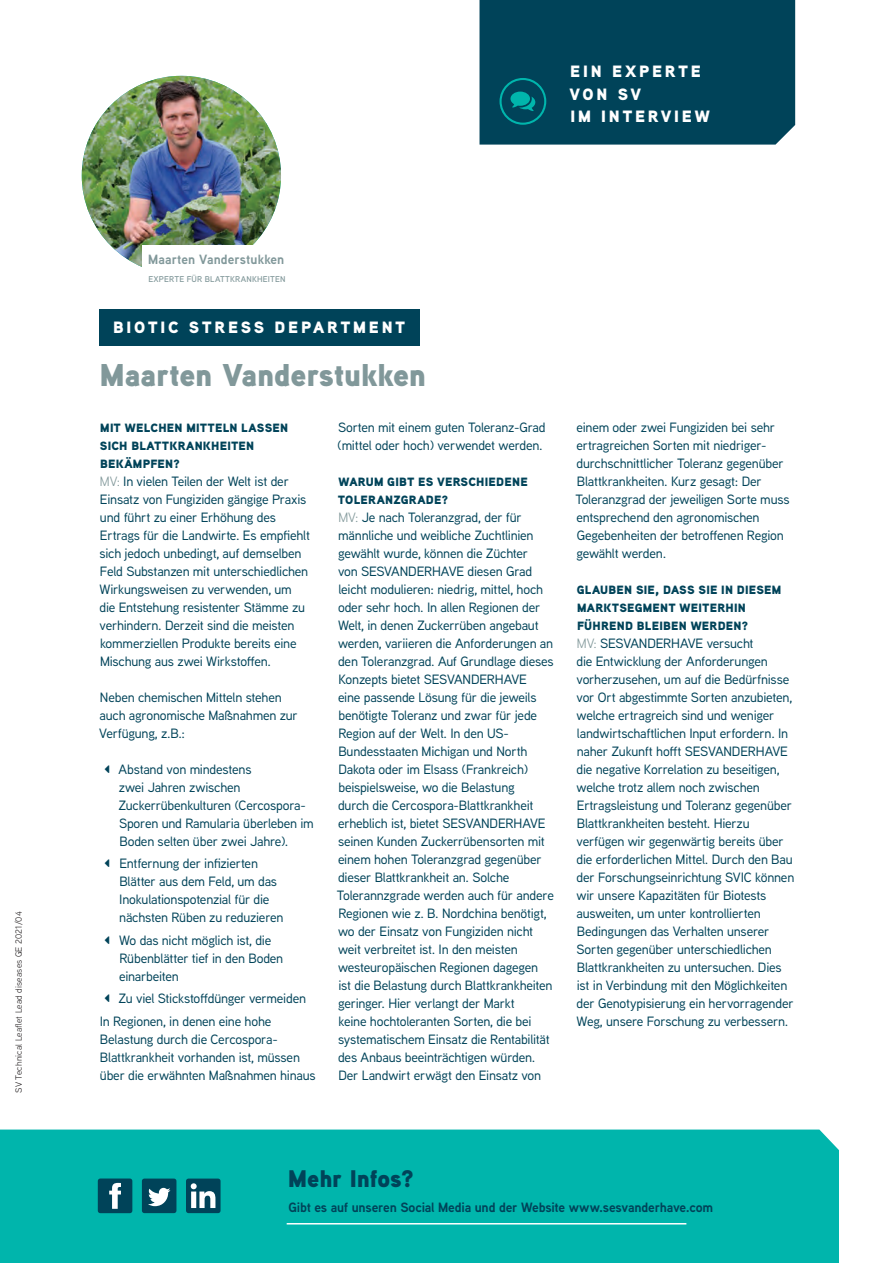
<style>
.page{position:relative;width:893px;height:1263px;background:#fff}
.page>*{position:absolute;margin:0;border:0;box-sizing:border-box;transform-origin:0 0}
.t1{font:900 31.5px "Aaux Next";letter-spacing:-.01em;color:#81989a}
.t2{font:900 24px "Aaux Next";letter-spacing:-.005em;color:#004359}
.t3{font:900 16.35px/22.5px "Aaux Next";letter-spacing:.165em;color:#fff}
.t4{font:500 13.5px/18px "Aaux Next";letter-spacing:-.015em;color:#004359}
.t5{font:700 13.5px "Aaux Next";letter-spacing:-.015em;color:#004359}
.t6{font:700 13.35px "Aaux Next";letter-spacing:.005em;color:#81989a}
.t7{font:900 12px/18px "Aaux Next";letter-spacing:.02em;color:#004359}
.t8{font:9px "Aaux Next";letter-spacing:.015em;color:#231f20}
.t9{font:600 8.4px "Aaux Next";letter-spacing:.025em;color:#81989a}
.s1{font-weight:400;color:#81989a}
</style>
<div class="page">
<div style="left:0;top:1129px;width:839px;height:134px;background:#00b5ac"></div>
<div style="left:479px;top:0;width:316px;height:145px;background:#004359"></div>
<div style="left:499px;top:78px;width:47px;height:47px;border:2px solid #00b5ac;border-radius:50%"></div>
<svg style="left:510px;top:92px;width:25px;height:19px"></svg>
<div style="left:142px;top:1178px;width:34px;height:35px;background:#004359;border-radius:3px"></div>
<svg style="left:148px;top:1188px;width:22px;height:18px"></svg>
<div style="left:98px;top:1178px;width:34px;height:35px;background:#004359;border-radius:3px"></div>
<div style="left:186px;top:1178px;width:35px;height:35px;background:#004359;border-radius:3px"></div>
<svg style="left:191px;top:1183px;width:24px;height:25px"></svg>
<svg style="left:109px;top:1183px;width:12px;height:26px"></svg>
<img style="left:82px;top:76px;width:199px;height:199px;border-radius:100px">
<hr style="left:287px;top:1223px;width:399px;height:1px;background:#fff">
<div style="left:142px;top:245px;width:675px;height:43px;background:#fff"></div>
<div style="left:99px;top:309px;width:320px;height:37px;background:#004359"></div>
<p class="t8" style="left:13px;top:1093px;width:183px;rotate:-90deg">SV Technical Leaflet Lead diseases GE 2021/04</p>
<p class="t3" style="left:570px;top:60px;width:142px">EIN EXPERTE<br>VON SV<br>IM INTERVIEW</p>
<p class="t6" style="left:148px;top:250px;width:138px">Maarten Vanderstukken</p>
<p class="t9" style="left:148px;top:273px;width:139px">EXPERTE FÜR BLATTKRANKHEITEN</p>
<p class="t3" style="left:113px;top:316px;width:294px">BIOTIC STRESS DEPARTMENT</p>
<h1 class="t1" style="left:100px;top:352px;width:328px">Maarten Vanderstukken</h1>
<p class="t7" style="left:100px;top:419px;width:190px">MIT WELCHEN MITTELN LASSEN<br>SICH BLATTKRANKHEITEN<br>BEKÄMPFEN?</p>
<p class="t4" style="left:100px;top:472px;width:212px"><span class="s1">MV:</span> In vielen Teilen der Welt ist der Einsatz von Fungiziden gängige Praxis und führt zu einer Erhöhung des Ertrags für die Landwirte. Es empfiehlt sich jedoch unbedingt, auf demselben Feld Substanzen mit unterschiedlichen Wirkungsweisen zu verwenden, um die Entstehung resistenter Stämme zu verhindern. Derzeit sind die meisten kommerziellen Produkte bereits eine Mischung aus zwei Wirkstoffen.</p>
<p class="t4" style="left:99px;top:688px;width:200px">Neben chemischen Mitteln stehen auch agronomische Maßnahmen zur<br>Verfügung, z.B.:</p>
<p class="t4" style="left:118px;top:760px;width:197px">Abstand von mindestens<br>zwei Jahren zwischen<br>Zuckerrübenkulturen (Cercospora-<br>Sporen und Ramularia überleben im<br>Boden selten über zwei Jahre).</p>
<p class="t4" style="left:119px;top:854px;width:166px">Entfernung der infizierten<br>Blätter aus dem Feld, um das<br>Inokulationspotenzial für die nächsten Rüben zu reduzieren</p>
<p class="t4" style="left:119px;top:930px;width:166px">Wo das nicht möglich ist, die<br>Rübenblätter tief in den Boden einarbeiten</p>
<p class="t4" style="left:100px;top:986px;width:208px;line-height:23.2px;text-indent:19px">Zu viel Stickstoffdünger vermeiden<br>In Regionen, in denen eine hohe</p>
<p class="t4" style="left:100px;top:1030px;width:217px">Belastung durch die Cercospora-<br>Blattkrankheit vorhanden ist, müssen über die erwähnten Maßnahmen hinaus</p>
<p class="t4" style="left:337px;top:418px;width:210px">Sorten mit einem guten Toleranz-Grad (mittel oder hoch) verwendet werden.</p>
<p class="t7" style="left:338px;top:473px;width:191px">WARUM GIBT ES VERSCHIEDENE<br>TOLERANZGRADE?</p>
<p class="t4" style="left:337px;top:508px;width:218px"><span class="s1">MV:</span> Je nach Toleranzgrad, der für männliche und weibliche Zuchtlinien gewählt wurde, können die Züchter<br>von SESVANDERHAVE diesen Grad leicht modulieren: niedrig, mittel, hoch oder sehr hoch. In allen Regionen der Welt, in denen Zuckerrüben angebaut werden, variieren die Anforderungen an den Toleranzgrad. Auf Grundlage dieses Konzepts bietet SESVANDERHAVE<br>eine passende Lösung für die jeweils benötigte Toleranz und zwar für jede Region auf der Welt. In den US-Bundesstaaten Michigan und North Dakota oder im Elsass (Frankreich) beispielsweise, wo die Belastung<br>durch die Cercospora-Blattkrankheit erheblich ist, bietet SESVANDERHAVE seinen Kunden Zuckerrübensorten mit einem hohen Toleranzgrad gegenüber dieser Blattkrankheit an. Solche Tolerannzgrade werden auch für andere Regionen wie z. B. Nordchina benötigt, wo der Einsatz von Fungiziden nicht weit verbreitet ist. In den meisten westeuropäischen Regionen dagegen<br>ist die Belastung durch Blattkrankheiten geringer. Hier verlangt der Markt<br>keine hochtoleranten Sorten, die bei systematischem Einsatz die Rentabilität des Anbaus beeinträchtigen würden.<br>Der Landwirt erwägt den Einsatz von</p>
<p class="t4" style="left:575px;top:418px;width:216px">einem oder zwei Fungiziden bei sehr ertragreichen Sorten mit niedriger&shy;durchschnittlicher Toleranz gegenüber Blattkrankheiten. Kurz gesagt: Der Toleranzgrad der jeweiligen Sorte muss entsprechend den agronomischen Gegebenheiten der betroffenen Region gewählt werden.</p>
<p class="t7" style="left:577px;top:581px;width:206px">GLAUBEN SIE, DASS SIE IN DIESEM<br>MARKTSEGMENT WEITERHIN<br>FÜHREND BLEIBEN WERDEN?</p>
<p class="t4" style="left:576px;top:634px;width:219px"><span class="s1">MV:</span> SESVANDERHAVE versucht<br>die Entwicklung der Anforderungen vorherzusehen, um auf die Bedürfnisse vor Ort abgestimmte Sorten anzubieten, welche ertragreich sind und weniger landwirtschaftlichen Input erfordern. In naher Zukunft hofft SESVANDERHAVE die negative Korrelation zu beseitigen, welche trotz allem noch zwischen Ertragsleistung und Toleranz gegenüber Blattkrankheiten besteht. Hierzu verfügen wir gegenwärtig bereits über die erforderlichen Mittel. Durch den Bau der Forschungseinrichtung SVIC können wir unsere Kapazitäten für Biotests ausweiten, um unter kontrollierten Bedingungen das Verhalten unserer Sorten gegenüber unterschiedlichen Blattkrankheiten zu untersuchen. Dies ist in Verbindung mit den Möglichkeiten der Genotypisierung ein hervorragender Weg, unsere Forschung zu verbessern.</p>
<h2 class="t2" style="left:288px;top:1161px;width:127px">Mehr Infos?</h2>
<p class="t5" style="left:288px;top:1198px;width:426px">Gibt es auf unseren Social Media und der Website www.sesvanderhave.com</p>
</div>
